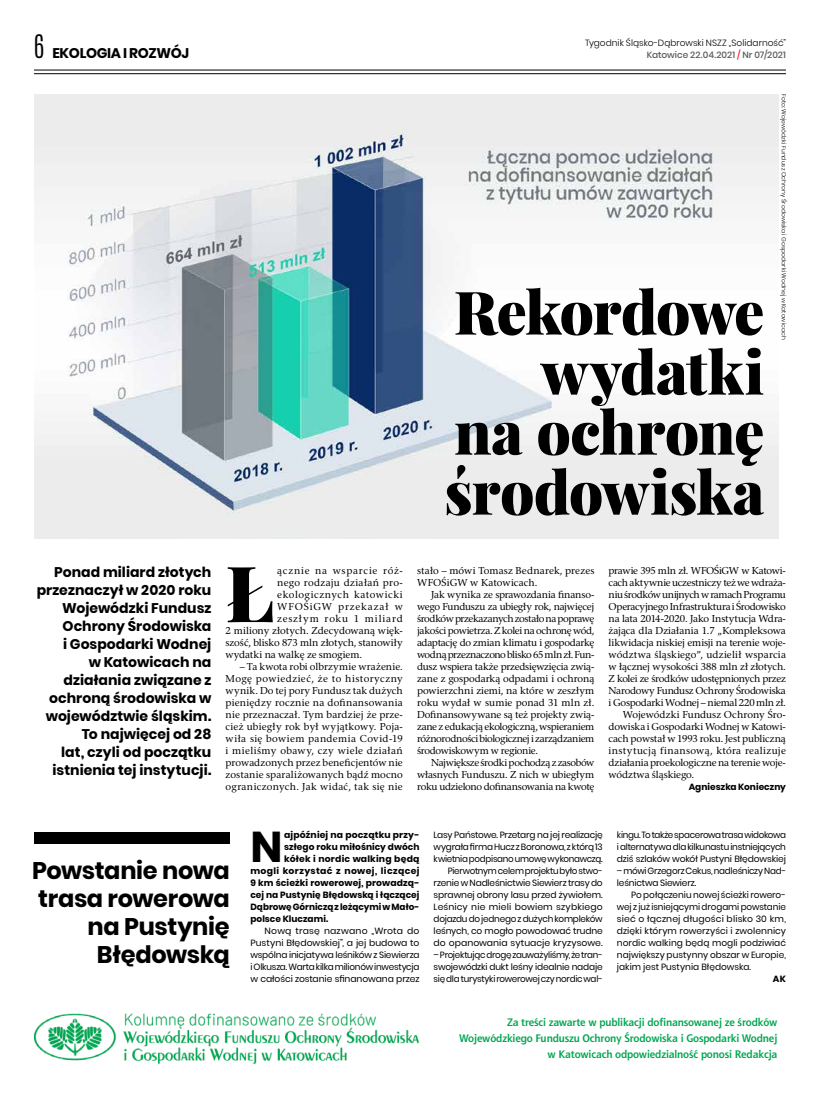
<style>
.page{position:relative;width:820px;height:1106px;background:#fff}
.page>*{position:absolute;margin:0;border:0;box-sizing:border-box;transform-origin:0 0}
.t1{font:900 77.7px "Playfair Display";color:#000}
.t2{font:900 60px/60px "Playfair Display";letter-spacing:-.015em;color:#000;text-align:right}
.t3{font:700 42.9px "Poppins";color:#000}
.t4{font:700 24px/28px "Poppins";letter-spacing:-.015em;color:#000;text-align:right}
.t5{font:700 14px/18px "Poppins";color:#000;text-align:right}
.t6{font:700 14px "Poppins";letter-spacing:-.025em;color:#000}
.t7{font:700 11px/16px "Aerton EFN";letter-spacing:-.01em;color:#00a651;text-align:right}
.t8{font:10px/12px "Rashel EFN";letter-spacing:-.01em;color:#000;text-align:justify}
.t9{font:10px "Rashel EFN";letter-spacing:-.035em;color:#000}
.t10{font:10px/12px "Rashel EFN";letter-spacing:.01em;color:#000}
.t11{font:10px "Rashel EFN";letter-spacing:.015em;color:#000}
.t12{font:10px "Rashel EFN";letter-spacing:.035em;color:#000}
.t13{font:10px "Rashel EFN";letter-spacing:-.03em;color:#000}
.t14{font:10px "Rashel EFN";letter-spacing:.03em;color:#000}
.t15{font:10px "Rashel EFN";letter-spacing:.045em;color:#000}
.t16{font:10px "Rashel EFN";letter-spacing:.07em;color:#000}
.t17{font:10px "Rashel EFN";letter-spacing:.085em;color:#000}
.t18{font:10px "Rashel EFN";letter-spacing:.09em;color:#000}
.t19{font:9px/12px "Poppins";letter-spacing:-.02em;color:#000;text-align:justify}
.t20{font:700 9px "Poppins";letter-spacing:.01em;color:#000}
.t21{font:300 9px/12px "Poppins";color:#000;text-align:right}
.t22{font:700 9px "Poppins";letter-spacing:.04em;color:#000}
.t23{font:300 6px "Poppins";letter-spacing:.015em;color:#000}
.s1{font-family:"Antonio";font-weight:300;font-size:27px}
.s2{font-weight:500;color:#58595b}
.s3{font-weight:500;color:#ed1c2e}
</style>
<div class="page">
<hr style="left:34px;top:70px;width:751px;height:1px;background:#000">
<hr style="left:34px;top:73px;width:751px;height:1px;background:#000">
<img style="left:34px;top:1013px;width:386px;height:52px">
<img style="left:34px;top:94px;width:744px;height:444px">
<div style="left:34px;top:832px;width:196px;height:12px;background:#000"></div>
<h3 class="t6" style="left:34px;top:45px;width:157px"><span class="s1">6</span> EKOLOGIA I ROZWÓJ</h3>
<p class="t21" style="left:585px;top:37px;width:202px">Tygodnik Śląsko-Dąbrowski NSZZ „Solidarność”<br><span class="s2">Katowice 22.04.2021</span> <span class="s3">/</span> <span class="s2">Nr 07/2021</span></p>
<h2 class="t2" style="left:444px;top:281px;width:321px">Rekordowe wydatki<br>na ochronę środowiska</h2>
<p class="t23" style="left:787px;top:94px;width:247px;rotate:90deg">Foto: Wojewódzki Fundusz Ochrony Środowiska i Gospodarki Wodnej w Katowicach</p>
<p class="t5" style="left:37px;top:563px;width:176px">Ponad miliard złotych przeznaczył w 2020 roku<br>Wojewódzki Fundusz<br>Ochrony Środowiska<br>i Gospodarki Wodnej<br>w Katowicach na działania związane z ochroną środowiska w województwie śląskim.<br>To najwięcej od 28<br>lat, czyli od początku istnienia tej instytucji.</p>
<h1 class="t1" style="left:225px;top:543px;width:50px">Ł</h1>
<p class="t16" style="left:277px;top:564px;width:127px">ącznie na wsparcie róż-</p>
<p class="t14" style="left:277px;top:576px;width:127px">nego rodzaju działań pro-</p>
<p class="t15" style="left:277px;top:588px;width:127px">ekologicznych katowicki</p>
<p class="t18" style="left:277px;top:600px;width:127px">WFOŚiGW przekazał w</p>
<p class="t17" style="left:277px;top:612px;width:127px">zeszłym roku 1 miliard</p>
<p class="t8" style="left:225px;top:624px;width:179px">2 miliony złotych. Zdecydowaną więk-</p>
<p class="t8" style="left:225px;top:636px;width:179px">szość, blisko 873 mln złotych, stanowiły</p>
<p class="t8" style="left:225px;top:648px;width:138px">wydatki na walkę ze smogiem.</p>
<p class="t8" style="left:225px;top:660px;width:179px;text-indent:14px">– Ta kwota robi olbrzymie wrażenie.<br>Mogę powiedzieć, że to historyczny wynik. Do tej pory Fundusz tak dużych pieniędzy rocznie na dofinansowania nie przeznaczał. Tym bardziej że prze&shy;cież ubiegły rok był wyjątkowy. Poja&shy;wiła się bowiem pandemia Covid-19 i mieliśmy obawy, czy wiele działań prowadzonych przez beneficjentów nie zostanie sparaliżowanych bądź mocno ograniczonych. Jak widać, tak się nie</p>
<p class="t10" style="left:417px;top:564px;width:179px">stało – mówi Tomasz Bednarek, prezes<br>WFOŚiGW w Katowicach.</p>
<p class="t8" style="left:417px;top:588px;width:179px;text-indent:14px">Jak wynika ze sprawozdania finanso&shy;wego Funduszu za ubiegły rok, najwięcej środków przekazanych zostało na poprawę jakości powietrza. Z kolei na ochronę wód, adaptację do zmian klimatu i gospodarkę wodną przeznaczono blisko 65 mln zł. Fun&shy;dusz wspiera także przedsięwzięcia zwią&shy;zane z gospodarką odpadami i ochroną powierzchni ziemi, na które w zeszłym roku wydał w sumie ponad 31 mln zł.<br>Dofinansowywane są też projekty zwią&shy;zane z edukacją ekologiczną, wspieraniem różnorodności biologicznej i zarządzaniem środowiskowym w regionie.</p>
<p class="t8" style="left:417px;top:756px;width:179px;text-indent:14px">Największe środki pochodzą z zasobów własnych Funduszu. Z nich w ubiegłym roku udzielono dofinansowania na kwotę</p>
<p class="t13" style="left:608px;top:564px;width:179px">prawie 395 mln zł. WFOŚiGW w Katowi-</p>
<p class="t8" style="left:608px;top:576px;width:179px">cach aktywnie uczestniczy też we wdraża-</p>
<p class="t9" style="left:608px;top:588px;width:179px">niu środków unijnych w ramach Programu</p>
<p class="t8" style="left:608px;top:600px;width:179px">Operacyjnego Infrastruktura i Środowisko</p>
<p class="t8" style="left:608px;top:612px;width:179px">na lata 2014-2020. Jako Instytucja Wdra-</p>
<p class="t8" style="left:608px;top:624px;width:179px">żająca dla Działania 1.7 „Kompleksowa</p>
<p class="t8" style="left:608px;top:636px;width:179px">likwidacja niskiej emisji na terenie woje-</p>
<p class="t11" style="left:608px;top:648px;width:179px">wództwa śląskiego”, udzielił wsparcia</p>
<p class="t8" style="left:608px;top:660px;width:179px">w łącznej wysokości 388 mln zł złotych.</p>
<p class="t9" style="left:608px;top:672px;width:179px">Z kolei ze środków udostępnionych przez</p>
<p class="t8" style="left:608px;top:684px;width:179px">Narodowy Fundusz Ochrony Środowiska</p>
<p class="t8" style="left:608px;top:696px;width:179px">i Gospodarki Wodnej – niemal 220 mln zł.</p>
<p class="t8" style="left:622px;top:708px;width:164px">Wojewódzki Fundusz Ochrony Śro-</p>
<p class="t8" style="left:608px;top:720px;width:179px">dowiska i Gospodarki Wodnej w Katowi-</p>
<p class="t8" style="left:608px;top:732px;width:179px">cach powstał w 1993 roku. Jest publiczną</p>
<p class="t12" style="left:608px;top:744px;width:179px">instytucją finansową, która realizuje</p>
<p class="t8" style="left:608px;top:756px;width:179px">działania proekologiczne na terenie woje-</p>
<p class="t8" style="left:608px;top:768px;width:87px">wództwa śląskiego.</p>
<p class="t20" style="left:688px;top:782px;width:99px">Agnieszka Konieczny</p>
<h3 class="t4" style="left:32px;top:857px;width:199px">Powstanie nowa trasa rowerowa na Pustynię<br>Błędowską</h3>
<h3 class="t3" style="left:250px;top:822px;width:34px">N</h3>
<p class="t20" style="left:284px;top:830px;width:137px">ajpóźniej na początku przy-</p>
<p class="t20" style="left:284px;top:842px;width:137px">szłego roku miłośnicy dwóch</p>
<p class="t20" style="left:284px;top:854px;width:137px">kółek i nordic walking będą</p>
<p class="t22" style="left:250px;top:866px;width:170px">mogli korzystać z nowej, liczącej</p>
<p class="t20" style="left:250px;top:878px;width:170px">9 km ścieżki rowerowej, prowadzą-</p>
<p class="t20" style="left:250px;top:890px;width:170px">cej na Pustynię Błędowską i łączącej</p>
<p class="t20" style="left:250px;top:902px;width:170px">Dąbrowę Górniczą z leżącymi w Mało-</p>
<p class="t20" style="left:250px;top:914px;width:79px">polsce Kluczami.</p>
<p class="t19" style="left:250px;top:925px;width:170px;text-indent:14px">Nową trasę nazwano „Wrota do Pustyni Błędowskiej”, a jej budowa to wspólna inicjatywa leśników z Siewierza i Olkusza. Warta kilka milionów inwestycja w całości zostanie sfinanowana przez</p>
<p class="t19" style="left:433px;top:829px;width:171px;text-align:right">Lasy Państowe. Przetarg na jej realizację wygrała firma Hucz z Boronowa, z którą 13 kwietnia podpisano umowę wykonawczą.<br>Pierwotnym celem projektu było stwo&shy;rzenie w Nadleśnictwie Siewierz trasy do sprawnej obrony lasu przed żywiołem.<br>Leśnicy nie mieli bowiem szybkiego dojazdu do jednego z dużych kompleków leśnych, co mogło powodować trudne do opanowania sytuacje kryzysowe.</p>
<p class="t19" style="left:433px;top:949px;width:171px">– Projektując drogę zauważyliśmy, że tran&shy;swojewódzki dukt leśny idealnie nadaje się dla turystyki rowerowej czy nordic wal-</p>
<p class="t19" style="left:616px;top:829px;width:170px">kingu. To także spacerowa trasa widokowa i alternatywa dla kilkunastu instniejących dziś szlaków wokół Pustyni Błędowskiej</p>
<p class="t19" style="left:616px;top:865px;width:171px">– mówi Grzegorz Cekus, nadleśniczy Nad&shy;leśnictwa Siewierz.</p>
<p class="t19" style="left:616px;top:889px;width:171px;text-indent:14px">Po połączeniu nowej ścieżki rowero&shy;wej z już isniejącymi drogami powstanie sieć o łącznej długości blisko 30 km, dzięki którym rowerzyści i zwolennicy nordic walking będą mogli podziwiać największy pustynny obszar w Europie, jakim jest Pustynia Błędowska.</p>
<p class="t20" style="left:772px;top:974px;width:15px">AK</p>
<p class="t7" style="left:459px;top:1013px;width:319px">Za treści zawarte w publikacji dofinansowanej ze środków<br>Wojewódzkiego Funduszu Ochrony Środowiska i Gospodarki Wodnej w Katowicach odpowiedzialność ponosi Redakcja</p>
</div>
